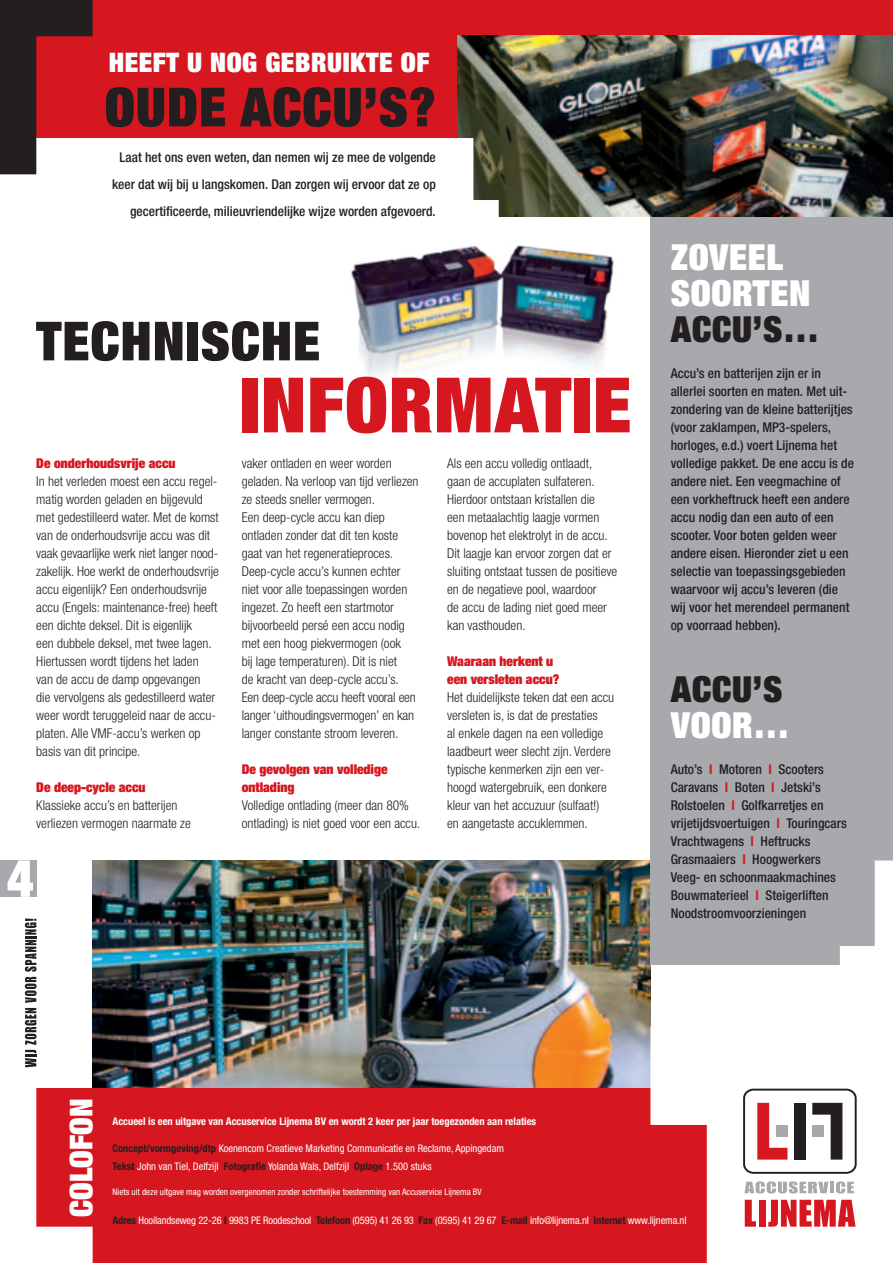
<style>
.page{position:relative;width:893px;height:1263px;background:#fff}
.page>*{position:absolute;margin:0;border:0;box-sizing:border-box;transform-origin:0 0}
.t1{font:900 condensed 76.5px "Helvetica Neue LT Std";letter-spacing:.015em;color:#d7171f}
.t2{font:900 condensed 54px "Helvetica Neue LT Std";letter-spacing:.02em;color:#231f20}
.t3{font:900 condensed 36px/36px "Helvetica Neue LT Std";letter-spacing:.02em;color:#fff}
.t4{font:900 condensed 36px "Helvetica Neue LT Std";letter-spacing:.02em;color:#231f20}
.t5{font:900 condensed 31.5px "Helvetica Neue LT Std";color:#fff}
.t6{font:900 condensed 27px "Helvetica Neue LT Std";letter-spacing:.02em;color:#fff}
.t7{font:300 condensed 13.5px/18px "Helvetica Neue LT Std";color:#231f20}
.t8{font:500 condensed 13.5px/18px "Helvetica Neue LT Std";color:#231f20}
.t9{font:900 condensed 13.5px/18px "Helvetica Neue LT Std";color:#d7171f}
.t10{font:condensed 10.5px/18px "Helvetica Neue LT Std";color:#fff}
.t11{font:700 condensed 10.5px "Helvetica Neue LT Std";color:#fff}
.t12{font:condensed 9px "Helvetica Neue LT Std";color:#fff}
.s1{font-weight:700;color:#d7171f}
.s2{font-weight:700;color:#231f20}
</style>
<div class="page">
<img style="left:351px;top:245px;width:263px;height:132px">
<img style="left:93px;top:860px;width:557px;height:229px">
<div style="left:0;top:0;width:893px;height:138px;background:#d7171f"></div>
<svg style="left:25px;top:977px;width:12px;height:90px"></svg>
<svg style="left:25px;top:918px;width:12px;height:53px"></svg>
<div style="left:0;top:860px;width:36px;height:37px;background:#a8a9ad"></div>
<svg style="left:8px;top:860px;width:25px;height:37px"></svg>
<div style="left:650px;top:216px;width:243px;height:748px;background:#a8a9ad"></div>
<img style="left:499px;top:35px;width:394px;height:181px">
<svg style="left:0;top:0;width:499px;height:217px"></svg>
<div style="left:0;top:1089px;width:707px;height:174px;background:#d7171f"></div>
<svg style="left:0;top:1084px;width:93px;height:179px"></svg>
<svg style="left:650px;top:1026px;width:206px;height:237px"></svg>
<svg style="left:743px;top:1089px;width:114px;height:85px"></svg>
<svg style="left:744px;top:1181px;width:84px;height:12px"></svg>
<hr style="left:830px;top:1182px;width:4px;height:11px;background:#a8a9ad">
<svg style="left:836px;top:1181px;width:18px;height:12px"></svg>
<svg style="left:745px;top:1200px;width:11px;height:27px"></svg>
<div style="left:759px;top:1200px;width:7px;height:27px;background:#d7171f"></div>
<svg style="left:768px;top:1200px;width:87px;height:27px"></svg>
<svg style="left:840px;top:860px;width:53px;height:104px"></svg>
<h3 class="t6" style="left:109px;top:45px;width:322px">HEEFT U NOG GEBRUIKTE OF</h3>
<h2 class="t2" style="left:105px;top:73px;width:333px">Oude accu’s?</h2>
<p class="t8" style="left:112px;top:144px;width:325px;line-height:27px;text-align:right">Laat het ons even weten, dan nemen wij ze mee de volgende keer dat wij bij u langskomen. Dan zorgen wij ervoor dat ze op gecertificeerde, milieuvriendelijke wijze worden afgevoerd.</p>
<h2 class="t2" style="left:36px;top:307px;width:285px">TECHNISCHE</h2>
<h1 class="t1" style="left:240px;top:356px;width:329px">INFOrmatie</h1>
<p class="t9" style="left:36px;top:454px;width:141px">De onderhoudsvrije accu</p>
<p class="t7" style="left:36px;top:472px;width:184px">In het verleden moest een accu regel&shy;matig worden geladen en bijgevuld met gedestilleerd water. Met de komst van de onderhoudsvrije accu was dit vaak gevaarlijke werk niet langer nood&shy;zakelijk. Hoe werkt de onderhoudsvrije accu eigenlijk? Een onderhoudsvrije accu (Engels: maintenance-free) heeft een dichte deksel. Dit is eigenlijk<br>een dubbele deksel, met twee lagen.<br>Hiertussen wordt tijdens het laden<br>van de accu de damp opgevangen<br>die vervolgens als gedestilleerd water weer wordt teruggeleid naar de accu&shy;platen. Alle VMF-accu’s werken op basis van dit principe.</p>
<p class="t9" style="left:36px;top:778px;width:111px">De deep-cycle accu</p>
<p class="t7" style="left:36px;top:796px;width:156px">Klassieke accu’s en batterijen verliezen vermogen naarmate ze</p>
<p class="t7" style="left:242px;top:454px;width:178px">vaker ontladen en weer worden geladen. Na verloop van tijd verliezen ze steeds sneller vermogen.<br>Een deep-cycle accu kan diep ontladen zonder dat dit ten koste gaat van het regeneratieproces.<br>Deep-cycle accu’s kunnen echter niet voor alle toepassingen worden ingezet. Zo heeft een startmotor bijvoorbeeld persé een accu nodig met een hoog piekvermogen (ook<br>bij lage temperaturen). Dit is niet<br>de kracht van deep-cycle accu’s.<br>Een deep-cycle accu heeft vooral een langer ‘uithoudingsvermogen’ en kan langer constante stroom leveren.</p>
<p class="t9" style="left:242px;top:760px;width:147px">De gevolgen van volledige ontlading</p>
<p class="t7" style="left:242px;top:796px;width:180px">Volledige ontlading (meer dan 80% ontlading) is niet goed voor een accu.</p>
<p class="t7" style="left:447px;top:454px;width:172px">Als een accu volledig ontlaadt, gaan de accuplaten sulfateren.<br>Hierdoor ontstaan kristallen die<br>een metaalachtig laagje vormen bovenop het elektrolyt in de accu.<br>Dit laagje kan ervoor zorgen dat er sluiting ontstaat tussen de positieve en de negatieve pool, waardoor<br>de accu de lading niet goed meer kan vasthouden.</p>
<p class="t9" style="left:447px;top:652px;width:114px">Waaraan herkent u een versleten accu?</p>
<p class="t7" style="left:447px;top:688px;width:169px">Het duidelijkste teken dat een accu versleten is, is dat de prestaties<br>al enkele dagen na een volledige laadbeurt weer slecht zijn. Verdere typische kenmerken zijn een ver&shy;hoogd watergebruik, een donkere kleur van het accuzuur (sulfaat!) en aangetaste accuklemmen.</p>
<h3 class="t3" style="left:671px;top:239px;width:102px">Zoveel<br>soo rten</h3>
<h3 class="t4" style="left:671px;top:306px;width:150px">accu’s…</h3>
<p class="t8" style="left:671px;top:364px;width:185px">Accu’s en batterijen zijn er in allerlei soorten en maten. Met uit&shy;zondering van de kleine batterijtjes (voor zaklampen, MP3-spelers, horloges, e.d.) voert Lijnema het volledige pakket. De ene accu is de andere niet. Een veegmachine of een vorkheftruck heeft een andere accu nodig dan een auto of een scooter. Voor boten gelden weer andere eisen. Hieronder ziet u een selectie van toepassingsgebieden waarvoor wij accu’s leveren (die wij voor het merendeel permanent op voorraad hebben).</p>
<h3 class="t4" style="left:671px;top:666px;width:113px">ACCU’S</h3>
<h3 class="t3" style="left:671px;top:707px;width:120px">VOOR…</h3>
<p class="t8" style="left:671px;top:760px;width:178px">Auto’s <span class="s1">I</span> Motoren <span class="s1">I</span> Scooters<br>Caravans <span class="s1">I</span> Boten <span class="s1">I</span> Jetski’s<br>Rolstoelen <span class="s1">I</span> Golfkarretjes en vrijetijdsvoertuigen <span class="s1">I</span> Touringcars<br>Vrachtwagens <span class="s1">I</span> Heftrucks<br>Grasmaaiers <span class="s1">I</span> Hoogwerkers<br>Veeg- en schoonmaakmachines<br>Bouwmaterieel <span class="s1">I</span> Steigerliften<br>Noodstroomvoorzieningen</p>
<h3 class="t5" style="left:61px;top:1216px;width:119px;rotate:-90deg">COLOFON</h3>
<p class="t11" style="left:113px;top:1115px;width:425px">Accueel is een uitgave van Accuservice Lijnema BV en wordt 2 keer per jaar toegezonden aan relaties</p>
<p class="t10" style="left:113px;top:1140px;width:393px"><span class="s2">Concept/vormgeving/dtp</span> Koenencom Creatieve Marketing Communicatie en Reclame, Appingedam<br><span class="s2">Tekst</span> John van Tiel, Delfzijl <span class="s2">Fotografie</span> Yolanda Wals, Delfzijl <span class="s2">Oplage</span> 1.500 stuks</p>
<p class="t12" style="left:113px;top:1187px;width:371px">Niets uit deze uitgave mag worden overgenomen zonder schriftelijke toestemming van Accuservice Lijnema BV</p>
<p class="t10" style="left:113px;top:1212px;width:575px"><span class="s2">Adres</span> Hooilandseweg 22-26 <span class="s2">I</span> 9983 PE Roodeschool <span class="s2">Telefoon</span> (0595) 41 26 93 <span class="s2">Fax</span> (0595) 41 29 67 <span class="s2">E-mail</span> info@lijnema.nl <span class="s2">Internet</span> www.lijnema.nl</p>
</div>
